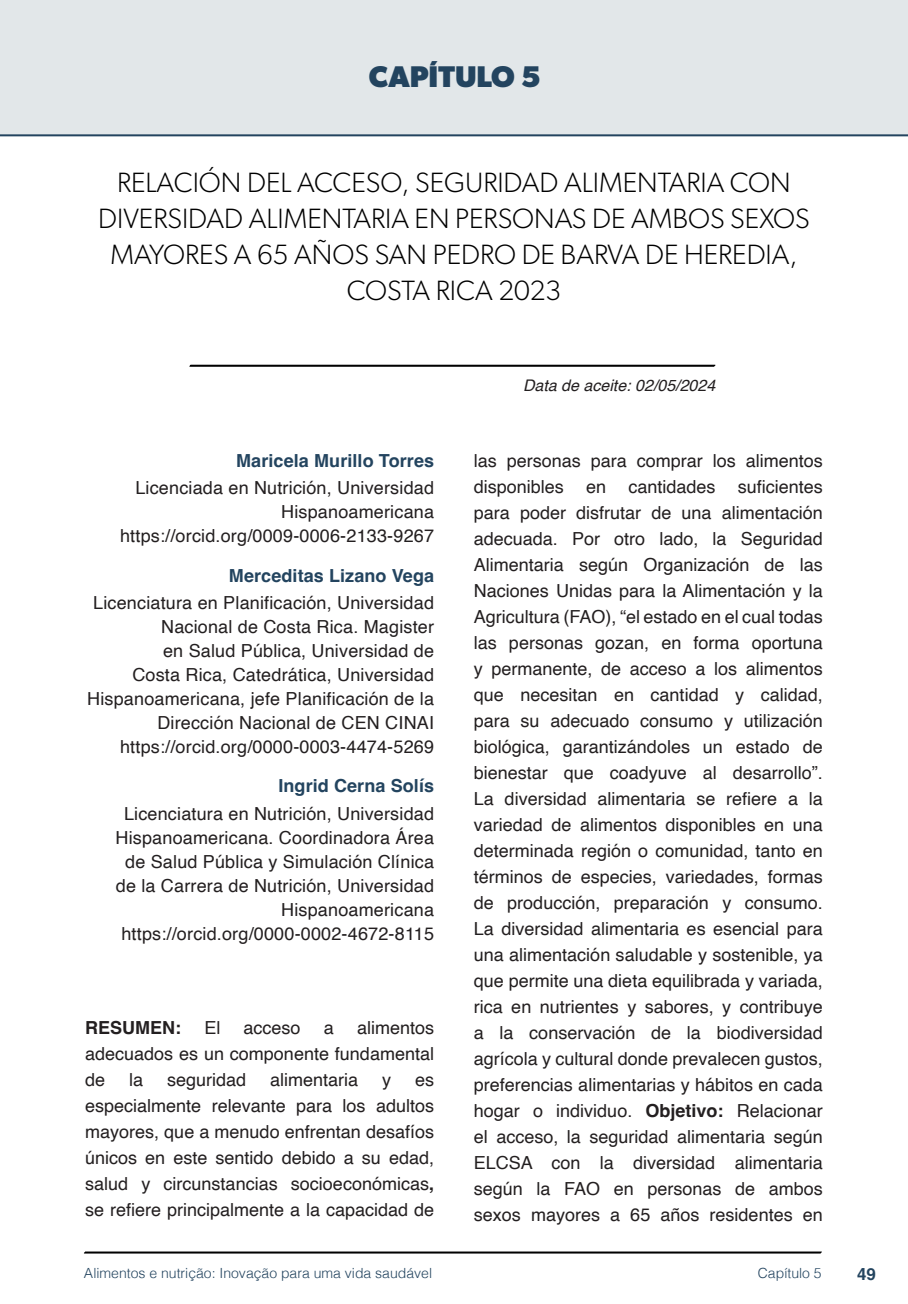
<style>
.page{position:relative;width:908px;height:1304px;background:#fff}
.page>*{position:absolute;margin:0;border:0;box-sizing:border-box;transform-origin:0 0}
.capítulos{font:700 30px "Gibson";color:#23445f}
.nome_artigos{font:300 28px/36px "Gibson";color:#000;text-align:center}
.Resumos_e_PC_TXT{font:18px/26px "Helvetica";color:#231f20;text-align:justify}
.info_autores{font:18px/24px "Helvetica";letter-spacing:.01em;color:#231f20;text-align:right}
.nome_autores{font:700 18px "Helvetica";letter-spacing:.005em;color:#23445f}
.Resumos_e_PC_TXT-2{font:700 18px "Helvetica";color:#231f20}
.t1{font:700 16.8px "Helvetica";color:#23445f}
.t2{font:italic 16px "Helvetica";color:#231f20}
.t3{font:300 14px "Helvetica";color:#23445f}
.s1{font-weight:700}
</style>
<div class="page">
<svg style="left:84px;top:1251px;width:737px;height:3px;background:#515151"></svg>
<div style="left:0;top:0;width:907px;height:136px;background:#e2e7e9"></div>
<svg style="left:189px;top:364px;width:526px;height:3px;background:#4f4f4f"></svg>
<div style="left:44px;top:72px;width:68px;height:61px;background:#e2e7e9"></div>
<p class="capítulos" style="left:369px;top:58px;width:173px">CAPÍTULO 5</p>
<p class="nome_artigos" style="left:98px;top:165px;width:712px">RELACIÓN DEL ACCESO, SEGURIDAD ALIMENTARIA CON DIVERSIDAD ALIMENTARIA EN PERSONAS DE AMBOS SEXOS MAYORES A 65 AÑOS SAN PEDRO DE BARVA DE HEREDIA, COSTA RICA 2023</p>
<p class="nome_autores" style="left:236px;top:450px;width:199px">Maricela Murillo Torres</p>
<p class="info_autores" style="left:135px;top:477px;width:300px">Licenciada en Nutrición, Universidad<br>Hispanoamericana</p>
<p class="info_autores" style="left:120px;top:525px;width:315px">https://orcid.org/0009-0006-2133-9267</p>
<p class="nome_autores" style="left:229px;top:564px;width:206px">Merceditas Lizano Vega</p>
<p class="info_autores" style="left:87px;top:591px;width:348px">Licenciatura en Planificación, Universidad Nacional de Costa Rica. Magister<br>en Salud Pública, Universidad de<br>Costa Rica, Catedrática, Universidad Hispanoamericana, jefe Planificación de la Dirección Nacional de CEN CINAI</p>
<p class="info_autores" style="left:120px;top:735px;width:315px">https://orcid.org/0000-0003-4474-5269</p>
<p class="nome_autores" style="left:278px;top:775px;width:157px">Ingrid Cerna Solís</p>
<p class="info_autores" style="left:115px;top:802px;width:320px">Licenciatura en Nutrición, Universidad Hispanoamericana. Coordinadora Área de Salud Pública y Simulación Clínica de la Carrera de Nutrición, Universidad Hispanoamericana</p>
<p class="info_autores" style="left:121px;top:922px;width:314px">https://orcid.org/0000-0002-4672-8115</p>
<p class="Resumos_e_PC_TXT-2" style="left:85px;top:1016px;width:97px">RESUMEN:</p>
<p class="Resumos_e_PC_TXT" style="left:204px;top:1015px;width:18px">El</p>
<p class="Resumos_e_PC_TXT" style="left:243px;top:1015px;width:59px">acceso</p>
<p class="Resumos_e_PC_TXT" style="left:324px;top:1015px;width:12px">a</p>
<p class="Resumos_e_PC_TXT" style="left:85px;top:1015px;width:350px;text-indent:272px">alimentos adecuados es un componente fundamental de</p>
<p class="Resumos_e_PC_TXT" style="left:129px;top:1067px;width:16px">la</p>
<p class="Resumos_e_PC_TXT" style="left:167px;top:1067px;width:81px">seguridad</p>
<p class="Resumos_e_PC_TXT" style="left:270px;top:1067px;width:90px">alimentaria</p>
<p class="Resumos_e_PC_TXT" style="left:382px;top:1067px;width:10px">y</p>
<p class="Resumos_e_PC_TXT" style="left:85px;top:1067px;width:350px;text-indent:330px">es especialmente relevante para los adultos mayores, que a menudo enfrentan desafíos únicos en este sentido debido a su edad, salud y circunstancias socioeconómicas<span class="s1">, </span>se refiere principalmente a la capacidad de</p>
<p class="t2" style="left:523px;top:373px;width:194px">Data de aceite: 02/05/2024</p>
<p class="Resumos_e_PC_TXT" style="left:473px;top:448px;width:350px">las personas para comprar los alimentos disponibles en cantidades suficientes para poder disfrutar de una alimentación adecuada. Por otro lado, la Seguridad Alimentaria según Organización de las Naciones Unidas para la Alimentación y la Agricultura (FAO), “el estado en el cual todas las personas gozan, en forma oportuna y permanente, de acceso a los alimentos que necesitan en cantidad y calidad, para su adecuado consumo y utilización biológica, garantizándoles un estado de bienestar que coadyuve al desarrollo”.<br>La diversidad alimentaria se refiere a la variedad de alimentos disponibles en una determinada región o comunidad, tanto en términos de especies, variedades, formas de producción, preparación y consumo.<br>La diversidad alimentaria es esencial para una alimentación saludable y sostenible, ya que permite una dieta equilibrada y variada, rica en nutrientes y sabores, y contribuye a la conservación de la biodiversidad agrícola y cultural donde prevalecen gustos, preferencias alimentarias y hábitos en cada hogar o individuo. <span class="s1">Objetivo:</span> Relacionar el acceso, la seguridad alimentaria según ELCSA con la diversidad alimentaria según la FAO en personas de ambos sexos mayores a 65 años residentes en</p>
<p class="t3" style="left:84px;top:1261px;width:349px">Alimentos e nutrição: Inovação para uma vida saudável</p>
<p class="t3" style="left:757px;top:1261px;width:65px">Capítulo 5</p>
<p class="t1" style="left:856px;top:1264px;width:20px">49</p>
</div>
